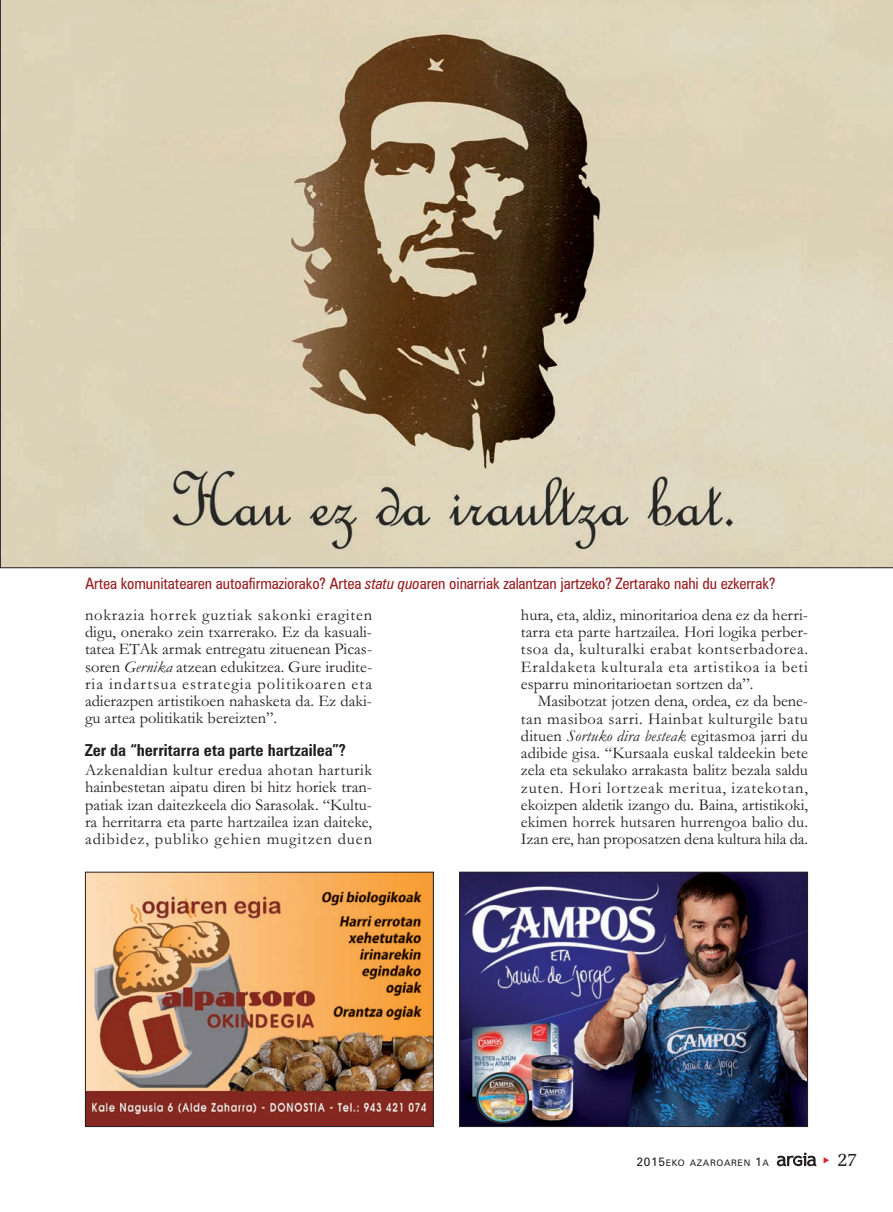
<style>
.page{position:relative;width:893px;height:1212px;background:#fff}
.page>*{position:absolute;margin:0;border:0;box-sizing:border-box;transform-origin:0 0}
.t1{font:19.5px "Memoir";color:#231f20}
.t2{font:16.5px/17.2px "Garamond";color:#231f20;text-align:justify}
.t3{font:700 condensed 16.5px "Zurich BT";color:#231f20}
.t4{font:condensed 15.75px "Zurich BT";letter-spacing:-.005em;color:#981e21}
.t5{font:9px "Zurich BT";letter-spacing:.075em;color:#231f20}
.s1{font-style:italic}
.s2{font-size:12px}
</style>
<div class="page">
<svg style="left:777px;top:1152px;width:39px;height:14px"></svg>
<img style="left:87px;top:874px;width:345px;height:251px">
<div style="left:85px;top:872px;width:349px;height:255px;border:1px solid #231f20"></div>
<img style="left:461px;top:874px;width:345px;height:251px">
<div style="left:459px;top:872px;width:349px;height:255px;border:1px solid #231f20"></div>
<svg style="left:0;top:0;width:893px;height:568px;background:#c5b89f"></svg>
<p class="t4" style="left:85px;top:578px;width:692px">Artea komunitatearen autoafirmaziorako? Artea <span class="s1">statu quo</span>aren oinarriak zalantzan jartzeko? Zertarako nahi du ezkerrak?</p>
<p class="t2" style="left:85px;top:608px;width:289px">nokrazia horrek guztiak sakonki eragiten digu, onerako zein txarrerako. Ez da kasuali&shy;tatea ETAk armak entregatu zituenean Picas&shy;soren <span class="s1">Gernika</span> atzean edukitzea. Gure irudite&shy;ria indartsua estrategia politikoaren eta adierazpen artistikoen nahasketa da. Ez daki&shy;gu artea politikatik bereizten”.</p>
<p class="t3" style="left:85px;top:744px;width:262px">Zer da “herritarra eta parte hartzailea”?</p>
<p class="t2" style="left:85px;top:763px;width:289px">Azkenaldian kultur eredua ahotan harturik hainbestetan aipatu diren bi hitz horiek tran&shy;patiak izan daitezkeela dio Sarasolak. “Kultu&shy;ra herritarra eta parte hartzailea izan daiteke, adibidez, publiko gehien mugitzen duen</p>
<p class="t2" style="left:521px;top:608px;width:289px">hura, eta, aldiz, minoritarioa dena ez da herri&shy;tarra eta parte hartzailea. Hori logika perber&shy;tsoa da, kulturalki erabat kontserbadorea.<br>Eraldaketa kulturala eta artistikoa ia beti esparru minoritarioetan sortzen da”.</p>
<p class="t2" style="left:521px;top:694px;width:289px;text-indent:17px">Masibotzat jotzen dena, ordea, ez da bene&shy;tan masiboa sarri. Hainbat kulturgile batu dituen <span class="s1">Sortuko dira besteak</span> egitasmoa jarri du adibide gisa. “Kursaala euskal taldeekin bete zela eta sekulako arrakasta balitz bezala saldu zuten. Hori lortzeak meritua, izatekotan, ekoizpen aldetik izango du. Baina, artistikoki, ekimen horrek hutsaren hurrengoa balio du.<br>Izan ere, han proposatzen dena kultura hila da.</p>
<p class="t5" style="left:637px;top:1160px;width:134px"><span class="s2">2015</span>EKO AZAROAREN <span class="s2">1</span>A</p>
<p class="t1" style="left:837px;top:1147px;width:22px">27</p>
</div>
